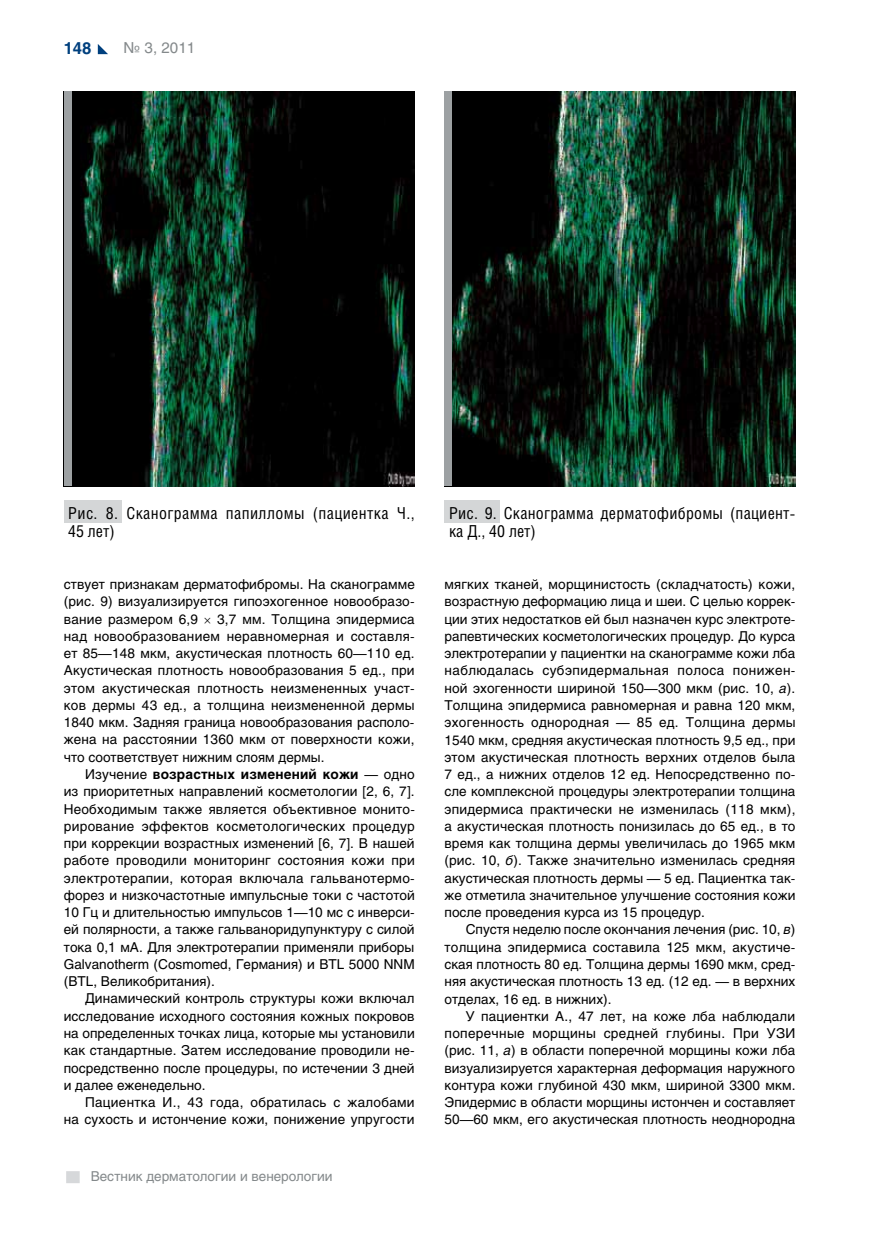
<style>
.page{position:relative;width:872px;height:1234px;background:#fff}
.page>*{position:absolute;margin:0;border:0;box-sizing:border-box;transform-origin:0 0}
.t1{font:16.5px/18.1px "Helios Cond C";letter-spacing:.015em;color:#000}
.t2{font:700 16.5px "Helios C";color:#00407e}
.t3{font:15px "Helios C";color:#84898b}
.t4{font:13.5px/17.2px "Helios C";color:#000;text-align:justify}
.t5{font:13.5px "Helios C";letter-spacing:.02em;color:#000}
.t6{font:13.5px "Helios C";color:#84898b}
.s1{font-weight:700}
.s2{font-style:italic}
</style>
<div class="page">
<div style="left:66px;top:1170px;width:14px;height:12px;background:#d6d8da"></div>
<svg style="left:98px;top:44px;width:10px;height:10px"></svg>
<div style="left:444px;top:500px;width:56px;height:23px;background:#d4d6d7"></div>
<div style="left:64px;top:500px;width:57px;height:23px;background:#d4d6d7"></div>
<img style="left:72px;top:91px;width:343px;height:395px">
<img style="left:452px;top:91px;width:343px;height:395px">
<div style="left:64px;top:91px;width:8px;height:395px;background:#9da1a3"></div>
<div style="left:444px;top:91px;width:8px;height:395px;background:#9da1a3"></div>
<p class="t2" style="left:64px;top:38px;width:29px">148</p>
<p class="t3" style="left:124px;top:39px;width:73px">№ 3, 2011</p>
<p class="t1" style="left:68px;top:503px;width:348px">Рис. 8. Сканограмма папилломы (пациентка Ч.,<br>45 лет)</p>
<p class="t1" style="left:449px;top:503px;width:348px">Рис. 9. Сканограмма дерматофибромы (пациент&shy;ка Д., 40 лет)</p>
<p class="t4" style="left:64px;top:575px;width:352px">ствует признакам дерматофибромы. На сканограмме (рис. 9) визуализируется гипоэхогенное новообразо&shy;вание размером 6,9</p>
<p class="t4" style="left:64px;top:610px;width:352px;text-indent:153px">3,7 мм. Толщина эпидермиса над новообразованием неравномерная и составля&shy;ет 85—148 мкм, акустическая плотность 60—110 ед.<br>Акустическая плотность новообразования 5 ед., при этом акустическая плотность неизмененных участ&shy;ков дермы 43 ед., а толщина неизмененной дермы 1840 мкм. Задняя граница новообразования располо&shy;жена на расстоянии 1360 мкм от поверхности кожи, что соответствует нижним слоям дермы.</p>
<p class="t4" style="left:64px;top:765px;width:353px;text-indent:21px">Изучение <span class="s1">возрастных изменений кожи</span> — одно из приоритетных направлений косметологии [2, 6, 7].<br>Необходимым также является объективное монито&shy;рирование эффектов косметологических процедур при коррекции возрастных изменений [6, 7]. В нашей работе проводили мониторинг состояния кожи при электротерапии, которая включала гальванотермо&shy;форез и низкочастотные импульсные токи с частотой 10 Гц и длительностью импульсов 1—10 мс с инверси&shy;ей полярности, а также гальваноридупунктуру с силой тока 0,1 мА. Для электротерапии применяли приборы Galvanotherm (Cosmomed, Германия) и BTL</p>
<p class="t4" style="left:349px;top:955px;width:46px">5000 NNM</p>
<p class="t4" style="left:64px;top:972px;width:14px">(BTL</p>
<p class="t4" style="left:93px;top:972px;width:123px">, Великобритания).</p>
<p class="t4" style="left:85px;top:989px;width:331px">Динамический контроль структуры кожи включал</p>
<p class="t4" style="left:64px;top:1006px;width:352px">исследование исходного состояния кожных покровов</p>
<p class="t4" style="left:64px;top:1024px;width:352px">на определенных точках лица, которые мы установили</p>
<p class="t4" style="left:64px;top:1041px;width:352px">как стандартные. Затем исследование проводили не-</p>
<p class="t4" style="left:64px;top:1058px;width:352px">посредственно после процедуры, по истечении 3 дней</p>
<p class="t4" style="left:64px;top:1075px;width:143px">и далее еженедельно.</p>
<p class="t5" style="left:85px;top:1093px;width:331px">Пациентка И., 43 года, обратилась с жалобами</p>
<p class="t4" style="left:64px;top:1110px;width:352px">на сухость и истончение кожи, понижение упругости</p>
<p class="t6" style="left:91px;top:1168px;width:243px">Вестник дерматологии и венерологии</p>
<p class="t4" style="left:444px;top:575px;width:352px">мягких тканей, морщинистость (складчатость) кожи, возрастную деформацию лица и шеи. С целью коррек&shy;ции этих недостатков ей был назначен курс электроте&shy;рапевтических косметологических процедур. До курса электротерапии у пациентки на сканограмме кожи лба наблюдалась субэпидермальная полоса понижен&shy;ной эхогенности шириной 150—300 мкм (рис. 10, <span class="s2">а</span>).<br>Толщина эпидермиса равномерная и равна 120 мкм, эхогенность однородная — 85 ед. Толщина дермы 1540 мкм, средняя акустическая плотность 9,5 ед., при этом акустическая плотность верхних отделов была 7 ед., а нижних отделов 12 ед. Непосредственно по&shy;сле комплексной процедуры электротерапии толщина эпидермиса практически не изменилась (118 мкм), а акустическая плотность понизилась до 65 ед., в то время как толщина дермы увеличилась до 1965 мкм (рис. 10, <span class="s2">б</span>). Также значительно изменилась средняя акустическая плотность дермы — 5 ед. Пациентка так&shy;же отметила значительное улучшение состояния кожи после проведения курса из 15 процедур.</p>
<p class="t4" style="left:444px;top:920px;width:352px;text-indent:21px">Спустя неделю после окончания лечения (рис. 10, <span class="s2">в</span>) толщина эпидермиса составила 125 мкм, акустиче&shy;ская плотность 80 ед. Толщина дермы 1690 мкм, сред&shy;няя акустическая плотность 13 ед. (12 ед. — в верхних отделах, 16 ед. в нижних).</p>
<p class="t4" style="left:444px;top:1007px;width:352px;text-indent:21px">У пациентки А., 47 лет, на коже лба наблюдали поперечные морщины средней глубины. При УЗИ (рис. 11, <span class="s2">а</span>) в области поперечной морщины кожи лба визуализируется характерная деформация наружного контура кожи глубиной 430 мкм, шириной 3300 мкм.<br>Эпидермис в области морщины истончен и составляет 50—60 мкм, его акустическая плотность неоднородна</p>
</div>
